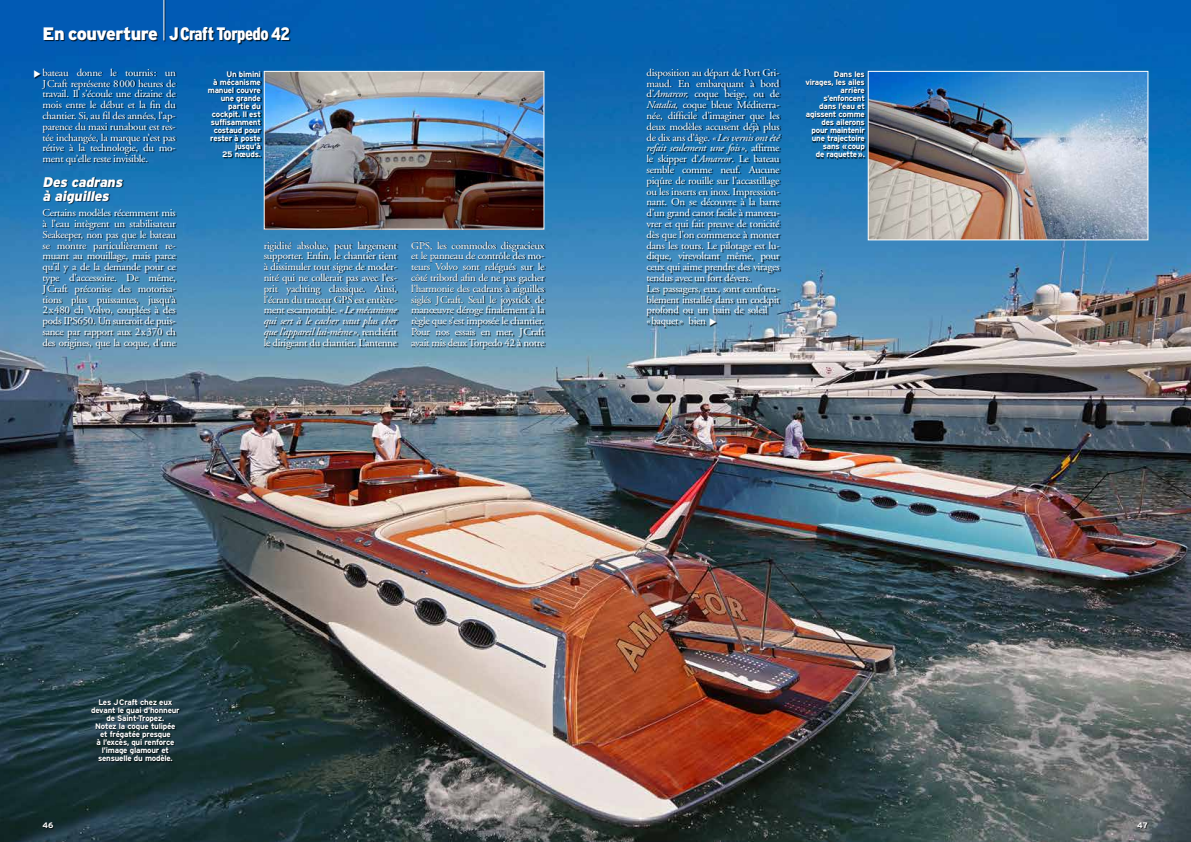
<style>
.page{position:relative;width:1191px;height:842px;background:#fff}
.page>*{position:absolute;margin:0;border:0;box-sizing:border-box;transform-origin:0 0}
.t1{font:900 condensed 18px "Interstate";letter-spacing:-.03em;color:#fff}
.t2{font:italic 900 14px/14px "Interstate";color:#fff}
.t3{font:10.4px/10.8px "Adobe Garamond";letter-spacing:-.03em;color:#fff;text-align:justify;scale:1.05 1}
.t4{font:700 8px/8px "Interstate";letter-spacing:-.025em;color:#fff;text-align:right}
.s1{font-stretch:normal}
.s2{font-style:italic}
</style>
<div class="page">
<img style="left:0;top:0;width:1191px;height:842px">
<div style="left:1137px;top:822px;width:12px;height:7px;background:#000;opacity:.75"></div>
<div style="left:43px;top:69px;width:134px;height:281px;background:#000;opacity:.75"></div>
<div style="left:43px;top:822px;width:11px;height:7px;background:#000;opacity:.75"></div>
<img style="left:266px;top:73px;width:276px;height:155px">
<div style="left:264px;top:71px;width:280px;height:159px;border:1px solid #fff"></div>
<div style="left:647px;top:69px;width:135px;height:259px;background:#000;opacity:.75"></div>
<img style="left:869px;top:73px;width:277px;height:165px">
<div style="left:867px;top:71px;width:281px;height:169px;border:1px solid #fff"></div>
<div style="left:805px;top:72px;width:61px;height:88px;background:#000;opacity:.75"></div>
<div style="left:209px;top:72px;width:53px;height:87px;background:#000;opacity:.75"></div>
<div style="left:92px;top:700px;width:89px;height:63px;background:#000;opacity:.75"></div>
<div style="left:35px;top:71px;width:7px;height:8px;background:#000;opacity:.75"></div>
<div style="left:710px;top:319px;width:7px;height:8px;background:#000;opacity:.75"></div>
<div style="left:264px;top:241px;width:135px;height:109px;background:#000;opacity:.75"></div>
<div style="left:412px;top:241px;width:134px;height:108px;background:#000;opacity:.75"></div>
<div style="left:44px;top:0;width:247px;height:45px;background:#000;opacity:.75"></div>
<hr style="left:163px;top:0;width:1px;height:40px;background:#fff">
<svg style="left:34px;top:70px;width:7px;height:7px"></svg>
<svg style="left:710px;top:319px;width:6px;height:7px"></svg>
<p class="t1" style="left:43px;top:24px;width:249px"><span class="s1">En couverture</span> JCraft Torpedo 42</p>
<p class="t3" style="left:43px;top:67px;width:128px">bateau donne le tournis: un JCraft représente 8000 heures de travail. Il s’écoule une dizaine de mois entre le début et la fin du chantier. Si, au fil des années, l’ap&shy;parence du maxi runabout est res&shy;tée inchangée, la marque n’est pas rétive à la technologie, du mo&shy;ment qu’elle reste invisible.</p>
<p class="t2" style="left:43px;top:175px;width:84px">Des cadrans à aiguilles</p>
<p class="t3" style="left:43px;top:208px;width:128px">Certains modèles récemment mis à l’eau intègrent un stabilisateur Seakeeper, non pas que le bateau se montre particulièrement re&shy;muant au mouillage, mais parce qu’il y a de la demande pour ce type d’accessoire. De même, JCraft préconise des motorisa&shy;tions plus puissantes, jusqu’à 2x480 ch Volvo, couplées à des pods IPS650. Un surcroit de puis&shy;sance par rapport aux 2x370 ch des origines, que la coque, d’une</p>
<p class="t4" style="left:208px;top:70px;width:55px">Un bimini<br>à mécanisme manuel couvre une grande partie du cockpit. Il est suffisamment costaud pour rester à poste jusqu’à<br>25 nœuds.</p>
<p class="t3" style="left:264px;top:240px;width:128px">rigidité absolue, peut largement supporter. Enfin, le chantier tient à dissimuler tout signe de moder&shy;nité qui ne collerait pas avec l’es&shy;prit yachting classique. Ainsi, l’écran du traceur GPS est entière&shy;ment escamotable. <span class="s2">«Le mécanisme qui sert à le cacher vaut plus cher que l’appareil lui-même»,</span> renchérit le dirigeant du chantier. L’antenne</p>
<p class="t3" style="left:411px;top:240px;width:128px">GPS, les commodos disgracieux et le panneau de contrôle des mo&shy;teurs Volvo sont relégués sur le côté tribord afin de ne pas gacher l’harmonie des cadrans à aiguilles siglés JCraft. Seul le joystick de manœuvre déroge finalement à la règle que s’est imposée le chantier.<br>Pour nos essais en mer, JCraft avait mis deux Torpedo 42 à notre</p>
<p class="t3" style="left:646px;top:67px;width:128px;text-align:left">disposition au départ de Port Gri&shy;maud. En embarquant à bord d’<span class="s2">Amarcor,</span> coque beige, ou de<br><span class="s2">Natalia,</span> coque bleue Méditerra&shy;née, difficile d’imaginer que les deux modèles accusent déjà plus de dix ans d’âge. <span class="s2">«Les vernis ont été refait seulement une fois»,</span> affirme le skipper d’<span class="s2">Amarcor</span>. Le bateau semble comme neuf. Aucune piqûre de rouille sur l’accastillage ou les inserts en inox. Impression&shy;nant. On se découvre à la barre d’un grand canot facile à manœu&shy;vrer et qui fait preuve de tonicité dès que l’on commence à monter dans les tours. Le pilotage est lu&shy;dique, virevoltant même, pour ceux qui aime prendre des virages tendus avec un fort dévers.<br>Les passagers, eux, sont conforta&shy;blement installés dans un cockpit profond ou un bain de soleil «baquet» bien</p>
<p class="t4" style="left:805px;top:70px;width:61px">Dans les virages, les ailes arrière s’enfoncent dans l’eau et agissent comme des ailerons pour maintenir une trajectoire sans «coup<br>de raquette».</p>
<p class="t4" style="left:43px;top:821px;width:12px">46</p>
<p class="t4" style="left:91px;top:698px;width:90px;text-align:center">Les JCraft chez eux devant le quai d’honneur de Saint-Tropez.<br>Notez la coque tulipée et frégatée presque<br>à l’excès, qui renforce l’image glamour et sensuelle du modèle.</p>
<p class="t4" style="left:1137px;top:821px;width:12px">47</p>
</div>
